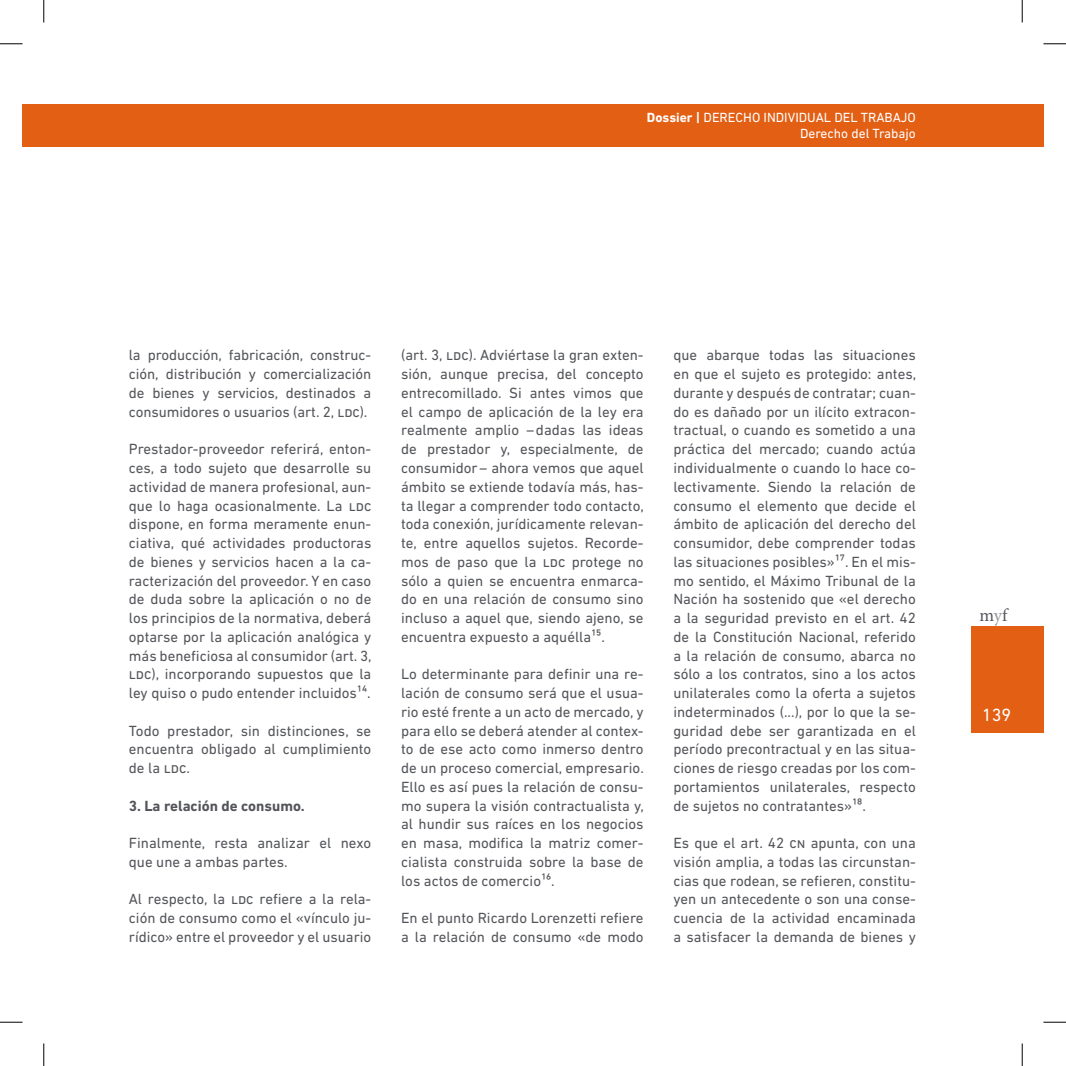
<style>
.page{position:relative;width:1066px;height:1066px;background:#fff}
.page>*{position:absolute;margin:0;border:0;box-sizing:border-box;transform-origin:0 0}
.t1{font:18px "Minion Pro";color:#54555a}
.t2{font:18px "DIN Next LT Pro";color:#fff}
.t3{font:15px/18.8px "DIN Next LT Pro";color:#54555a;text-align:justify}
.t4{font:700 15px "DIN Next LT Pro";color:#54555a}
.t5{font:13.5px/16.2px "DIN Next LT Pro";color:#fff;text-align:right}
.s1{font-weight:700}
.s2{color:#959599}
</style>
<div class="page">
<div style="left:44px;top:104px;width:999px;height:43px;background:#e25f14"></div>
<div style="left:971px;top:626px;width:72px;height:107px;background:#e25f14"></div>
<div style="left:22px;top:104px;width:22px;height:43px;background:#e25f14"></div>
<svg style="left:0;top:44px;width:22px;height:1px"></svg>
<svg style="left:1043px;top:44px;width:22px;height:1px"></svg>
<svg style="left:0;top:1021px;width:22px;height:1px"></svg>
<svg style="left:1043px;top:1021px;width:22px;height:1px"></svg>
<svg style="left:44px;top:0;width:1px;height:23px"></svg>
<svg style="left:44px;top:1043px;width:1px;height:22px"></svg>
<svg style="left:1021px;top:0;width:1px;height:23px"></svg>
<svg style="left:1021px;top:1043px;width:1px;height:22px"></svg>
<p class="t5" style="left:647px;top:109px;width:270px"><span class="s1">Dossier |</span> DERECHO INDIVIDUAL DEL TRABAJO<br>Derecho del Trabajo</p>
<p class="t3" style="left:129px;top:346px;width:244px">la producción, fabricación, construc&shy;ción, distribución y comercialización de bienes y servicios, destinados a consumidores o usuarios (art. 2, Ldc).</p>
<p class="t3" style="left:129px;top:439px;width:244px">Prestador-proveedor referirá, enton&shy;ces, a todo sujeto que desarrolle su actividad de manera profesional, aun&shy;que lo haga ocasionalmente. La Ldc dispone, en forma meramente enun&shy;ciativa, qué actividades productoras de bienes y servicios hacen a la ca&shy;racterización del proveedor. Y en caso de duda sobre la aplicación o no de los principios de la normativa, deberá optarse por la aplicación analógica y más beneficiosa al consumidor (art. 3, Ldc), incorporando supuestos que la ley quiso o pudo entender incluidos¹⁴.</p>
<p class="t3" style="left:129px;top:721px;width:244px">Todo prestador, sin distinciones, se encuentra obligado al cumplimiento de la Ldc.</p>
<p class="t4" style="left:129px;top:796px;width:177px">3. La relación de consumo.</p>
<p class="t3" style="left:129px;top:833px;width:244px">Finalmente, resta analizar el nexo que une a ambas partes.</p>
<p class="t3" style="left:129px;top:889px;width:244px">Al respecto, la Ldc refiere a la rela&shy;ción de consumo como el «vínculo ju&shy;rídico» entre el proveedor y el usuario</p>
<p class="t3" style="left:401px;top:346px;width:244px">(art. 3, Ldc). Adviértase la gran exten&shy;sión, aunque precisa, del concepto entrecomillado. Si antes vimos que el campo de aplicación de la ley era realmente amplio –dadas las ideas de prestador y, especialmente, de consumidor– ahora vemos que aquel ámbito se extiende todavía más, has&shy;ta llegar a comprender todo contacto, toda conexión, jurídicamente relevan&shy;te, entre aquellos sujetos. Recorde&shy;mos de paso que la Ldc protege no sólo a quien se encuentra enmarca&shy;do en una relación de consumo sino incluso a aquel que, siendo ajeno, se encuentra expuesto a aquélla¹⁵.</p>
<p class="t3" style="left:401px;top:664px;width:244px">Lo determinante para definir una re&shy;lación de consumo será que el usua&shy;rio esté frente a un acto de mercado, y para ello se deberá atender al contex&shy;to de ese acto como inmerso dentro de un proceso comercial, empresario.<br>Ello es así pues la relación de consu&shy;mo supera la visión contractualista y, al hundir sus raíces en los negocios en masa, modifica la matriz comer&shy;cialista construida sobre la base de los actos de comercio¹⁶.</p>
<p class="t3" style="left:401px;top:908px;width:244px">En el punto Ricardo Lorenzetti refiere a la relación de consumo «de modo</p>
<p class="t3" style="left:673px;top:346px;width:244px">que abarque todas las situaciones en que el sujeto es protegido: antes, durante y después de contratar; cuan&shy;do es dañado por un ilícito extracon&shy;tractual, o cuando es sometido a una práctica del mercado; cuando actúa individualmente o cuando lo hace co&shy;lectivamente. Siendo la relación de consumo el elemento que decide el ámbito de aplicación del derecho del consumidor, debe comprender todas las situaciones posibles»¹⁷. En el mis&shy;mo sentido, el Máximo Tribunal de la Nación ha sostenido que «el derecho a la seguridad previsto en el art. 42 de la Constitución Nacional, referido a la relación de consumo, abarca no sólo a los contratos, sino a los actos unilaterales como la oferta a sujetos indeterminados (...), por lo que la se&shy;guridad debe ser garantizada en el período precontractual y en las situa&shy;ciones de riesgo creadas por los com&shy;portamientos unilaterales, respecto de sujetos no contratantes»¹⁸.</p>
<p class="t3" style="left:673px;top:833px;width:244px">Es que el art. 42 Cn apunta, con una visión amplia, a todas las circunstan&shy;cias que rodean, se refieren, constitu&shy;yen un antecedente o son una conse&shy;cuencia de la actividad encaminada a satisfacer la demanda de bienes y</p>
<p class="t1" style="left:979px;top:603px;width:29px">m<span class="s2">y</span>f</p>
<p class="t2" style="left:982px;top:704px;width:31px">139</p>
</div>
